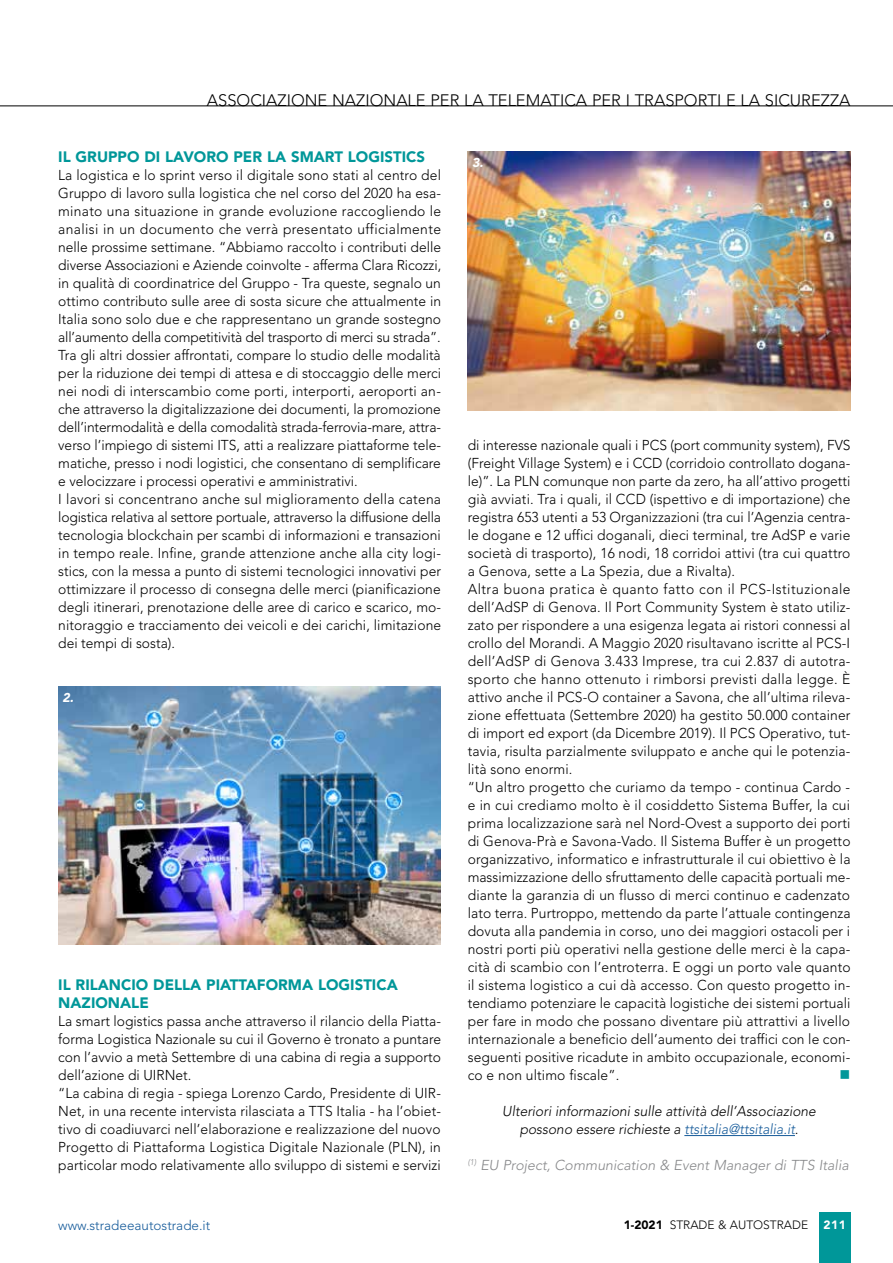
<style>
.page{position:relative;width:893px;height:1263px;background:#fff}
.page>*{position:absolute;margin:0;border:0;box-sizing:border-box;transform-origin:0 0}
.t1{font:300 16.5px "Avenir";color:#000}
.t2{font:900 15px/18px "Avenir";color:#009799}
.t3{font:15px "Wingdings";color:#009799}
.t4{font:300 14.25px/18px "Avenir";letter-spacing:.005em;color:#000}
.t5{font:italic 300 14.25px/18px "Avenir";color:#000;text-align:center}
.t6{font:italic 300 14.25px "Avenir";color:#87888a}
.t7{font:300 13.5px "Avenir";color:#165b9a}
.t8{font:italic 900 12.75px "Avenir";color:#fff}
.t9{font:300 12px "Avenir";color:#000}
.t10{font:900 12px "Avenir";color:#fff}
.s1{color:#165b9a}
.s2{font-weight:900}
</style>
<div class="page">
<div style="left:819px;top:1212px;width:31px;height:51px;background:#009799"></div>
<hr style="left:684px;top:1135px;width:111px;height:1px;background:#165b9a">
<hr style="left:0;top:106px;width:893px;height:1px;background:#000">
<img style="left:58px;top:686px;width:383px;height:259px">
<img style="left:468px;top:151px;width:382px;height:259px">
<p class="t1" style="left:207px;top:90px;width:645px">ASSOCIAZIONE NAZIONALE PER LA TELEMATICA PER I TRASPORTI E LA SICUREZZA</p>
<p class="t2" style="left:58px;top:148px;width:368px">IL GRUPPO DI LAVORO PER LA SMART LOGISTICS</p>
<p class="t4" style="left:58px;top:166px;width:384px">La logistica e lo sprint verso il digitale sono stati al centro del Gruppo di lavoro sulla logistica che nel corso del 2020 ha esa&shy;minato una situazione in grande evoluzione raccogliendo le analisi in un documento che verrà presentato ufficialmente nelle prossime settimane. “Abbiamo raccolto i contributi delle diverse Associazioni e Aziende coinvolte - afferma Clara Ricozzi, in qualità di coordinatrice del Gruppo - Tra queste, segnalo un ottimo contributo sulle aree di sosta sicure che attualmente in Italia sono solo due e che rappresentano un grande sostegno all’aumento della competitività del trasporto di merci su strada”.<br>Tra gli altri dossier affrontati, compare lo studio delle modalità per la riduzione dei tempi di attesa e di stoccaggio delle merci nei nodi di interscambio come porti, interporti, aeroporti an&shy;che attraverso la digitalizzazione dei documenti, la promozione dell’intermodalità e della comodalità strada-ferrovia-mare, attra&shy;verso l’impiego di sistemi ITS, atti a realizzare piattaforme tele&shy;matiche, presso i nodi logistici, che consentano di semplificare e velocizzare i processi operativi e amministrativi.<br>I lavori si concentrano anche sul miglioramento della catena logistica relativa al settore portuale, attraverso la diffusione della tecnologia blockchain per scambi di informazioni e transazioni in tempo reale. Infine, grande attenzione anche alla city logi&shy;stics, con la messa a punto di sistemi tecnologici innovativi per ottimizzare il processo di consegna delle merci (pianificazione degli itinerari, prenotazione delle aree di carico e scarico, mo&shy;nitoraggio e tracciamento dei veicoli e dei carichi, limitazione dei tempi di sosta).</p>
<p class="t8" style="left:63px;top:689px;width:13px">2.</p>
<p class="t2" style="left:58px;top:976px;width:341px">IL RILANCIO DELLA PIATTAFORMA LOGISTICA<br>NAZIONALE</p>
<p class="t4" style="left:58px;top:1012px;width:384px">La smart logistics passa anche attraverso il rilancio della Piatta&shy;forma Logistica Nazionale su cui il Governo è tronato a puntare con l’avvio a metà Settembre di una cabina di regia a supporto dell’azione di UIRNet.<br>“La cabina di regia - spiega Lorenzo Cardo, Presidente di UIR-Net, in una recente intervista rilasciata a TTS Italia - ha l’obiet&shy;tivo di coadiuvarci nell’elaborazione e realizzazione del nuovo Progetto di Piattaforma Logistica Digitale Nazionale (PLN), in particolar modo relativamente allo sviluppo di sistemi e servizi</p>
<p class="t8" style="left:472px;top:155px;width:13px">3.</p>
<p class="t4" style="left:468px;top:436px;width:384px">di interesse nazionale quali i PCS (port community system), FVS (Freight Village System) e i CCD (corridoio controllato dogana&shy;le)”. La PLN comunque non parte da zero, ha all’attivo progetti già avviati. Tra i quali, il CCD (ispettivo e di importazione) che registra 653 utenti a 53 Organizzazioni (tra cui l’Agenzia centra&shy;le dogane e 12 uffici doganali, dieci terminal, tre AdSP e varie società di trasporto), 16 nodi, 18 corridoi attivi (tra cui quattro a Genova, sette a La Spezia, due a Rivalta).<br>Altra buona pratica è quanto fatto con il PCS-Istituzionale dell’AdSP di Genova. Il Port Community System è stato utiliz&shy;zato per rispondere a una esigenza legata ai ristori connessi al crollo del Morandi. A Maggio 2020 risultavano iscritte al PCS-I dell’AdSP di Genova 3.433 Imprese, tra cui 2.837 di autotra&shy;sporto che hanno ottenuto i rimborsi previsti dalla legge. È attivo anche il PCS-O container a Savona, che all’ultima rileva&shy;zione effettuata (Settembre 2020) ha gestito 50.000 container di import ed export (da Dicembre 2019). Il PCS Operativo, tut&shy;tavia, risulta parzialmente sviluppato e anche qui le potenzia&shy;lità sono enormi.<br>“Un altro progetto che curiamo da tempo - continua Cardo - e in cui crediamo molto è il cosiddetto Sistema Buffer, la cui prima localizzazione sarà nel Nord-Ovest a supporto dei porti di Genova-Prà e Savona-Vado. Il Sistema Buffer è un progetto organizzativo, informatico e infrastrutturale il cui obiettivo è la massimizzazione dello sfruttamento delle capacità portuali me&shy;diante la garanzia di un flusso di merci continuo e cadenzato lato terra. Purtroppo, mettendo da parte l’attuale contingenza dovuta alla pandemia in corso, uno dei maggiori ostacoli per i nostri porti più operativi nella gestione delle merci è la capa&shy;cità di scambio con l’entroterra. E oggi un porto vale quanto il sistema logistico a cui dà accesso. Con questo progetto in&shy;tendiamo potenziare le capacità logistiche dei sistemi portuali per fare in modo che possano diventare più attrattivi a livello internazionale a beneficio dell’aumento dei traffici con le con&shy;seguenti positive ricadute in ambito occupazionale, economi&shy;co e non ultimo fiscale”.</p>
<p class="t3" style="left:840px;top:1067px;width:12px">■</p>
<p class="t5" style="left:502px;top:1102px;width:315px">Ulteriori informazioni sulle attività dell’Associazione possono essere richieste a <span class="s1">ttsitalia@ttsitalia.it</span>.</p>
<p class="t6" style="left:468px;top:1157px;width:383px"><sup>(1)</sup> EU Project, Communication &amp; Event Manager di TTS Italia</p>
<p class="t7" style="left:58px;top:1217px;width:154px">www.stradeeautostrade.it</p>
<p class="t9" style="left:624px;top:1217px;width:186px"><span class="s2">1-2021</span> STRADE &amp; AUTOSTRADE</p>
<p class="t10" style="left:823px;top:1218px;width:24px">211</p>
</div>
